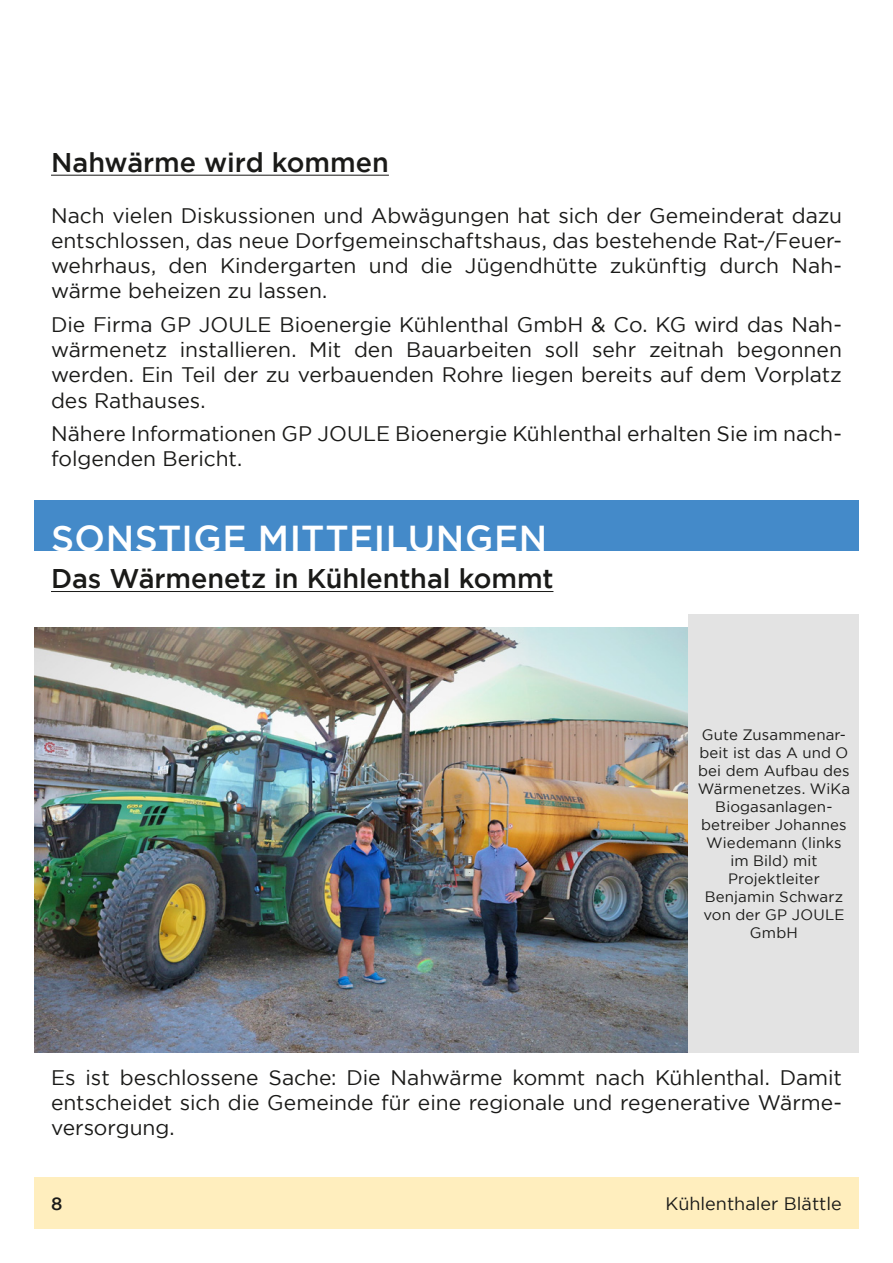
<style>
.page{position:relative;width:893px;height:1263px;background:#fff}
.page>*{position:absolute;margin:0;border:0;box-sizing:border-box;transform-origin:0 0}
.t1{font:500 36px "Gotham";letter-spacing:.015em;color:#fff}
.t2{font:500 27px "Gotham";letter-spacing:-.005em;color:#1a1a18}
.t3{font:21px/25.2px "Gotham";color:#1a1a18;text-align:justify}
.t4{font:18px "Gotham";color:#1a1a18}
.t5{font:500 18px "Gotham";color:#1a1a18}
.t6{font:15px/18px "Gotham";letter-spacing:.01em;color:#1a1a18;text-align:center}
</style>
<div class="page">
<div style="left:34px;top:1178px;width:825px;height:51px;background:#ffeebe"></div>
<hr style="left:51px;top:175px;width:338px;height:1px;background:#1a1a18">
<img style="left:34px;top:627px;width:655px;height:426px">
<div style="left:689px;top:614px;width:170px;height:439px;background:#e3e3e3"></div>
<hr style="left:51px;top:591px;width:502px;height:1px;background:#1a1a18">
<div style="left:34px;top:500px;width:825px;height:51px;background:#448ac9"></div>
<p class="t2" style="left:51px;top:147px;width:339px">Nahwärme wird kommen</p>
<p class="t3" style="left:51px;top:202px;width:792px">Nach vielen Diskussionen und Abwägungen hat sich der Gemeinderat dazu entschlossen, das neue Dorfgemeinschaftshaus, das bestehende Rat-/Feuer&shy;wehrhaus, den Kindergarten und die Jügendhütte zukünftig durch Nah&shy;wärme beheizen zu lassen.</p>
<p class="t3" style="left:51px;top:312px;width:792px">Die Firma GP JOULE Bioenergie Kühlenthal GmbH &amp; Co. KG wird das Nah&shy;wärmenetz installieren. Mit den Bauarbeiten soll sehr zeitnah begonnen werden. Ein Teil der zu verbauenden Rohre liegen bereits auf dem Vorplatz des Rathauses.</p>
<p class="t3" style="left:51px;top:421px;width:792px">Nähere Informationen GP JOULE Bioenergie Kühlenthal erhalten Sie im nach&shy;folgenden Bericht.</p>
<h1 class="t1" style="left:51px;top:518px;width:498px">SONSTIGE MITTEILUNGEN</h1>
<p class="t2" style="left:51px;top:563px;width:504px">Das Wärmenetz in Kühlenthal kommt</p>
<p class="t6" style="left:698px;top:725px;width:154px">Gute Zusammenar&shy;beit ist das A und O bei dem Aufbau des<br>Wärmenetzes. WiKa<br>Biogasanlagen&shy;betreiber Johannes<br>Wiedemann (links im Bild) mit<br>Projektleiter<br>Benjamin Schwarz von der GP JOULE<br>GmbH</p>
<p class="t3" style="left:51px;top:1065px;width:792px">Es ist beschlossene Sache: Die Nahwärme kommt nach Kühlenthal. Damit entscheidet sich die Gemeinde für eine regionale und regenerative Wärme&shy;versorgung.</p>
<p class="t5" style="left:51px;top:1193px;width:13px">8</p>
<p class="t4" style="left:665px;top:1194px;width:178px">Kühlenthaler Blättle</p>
</div>
